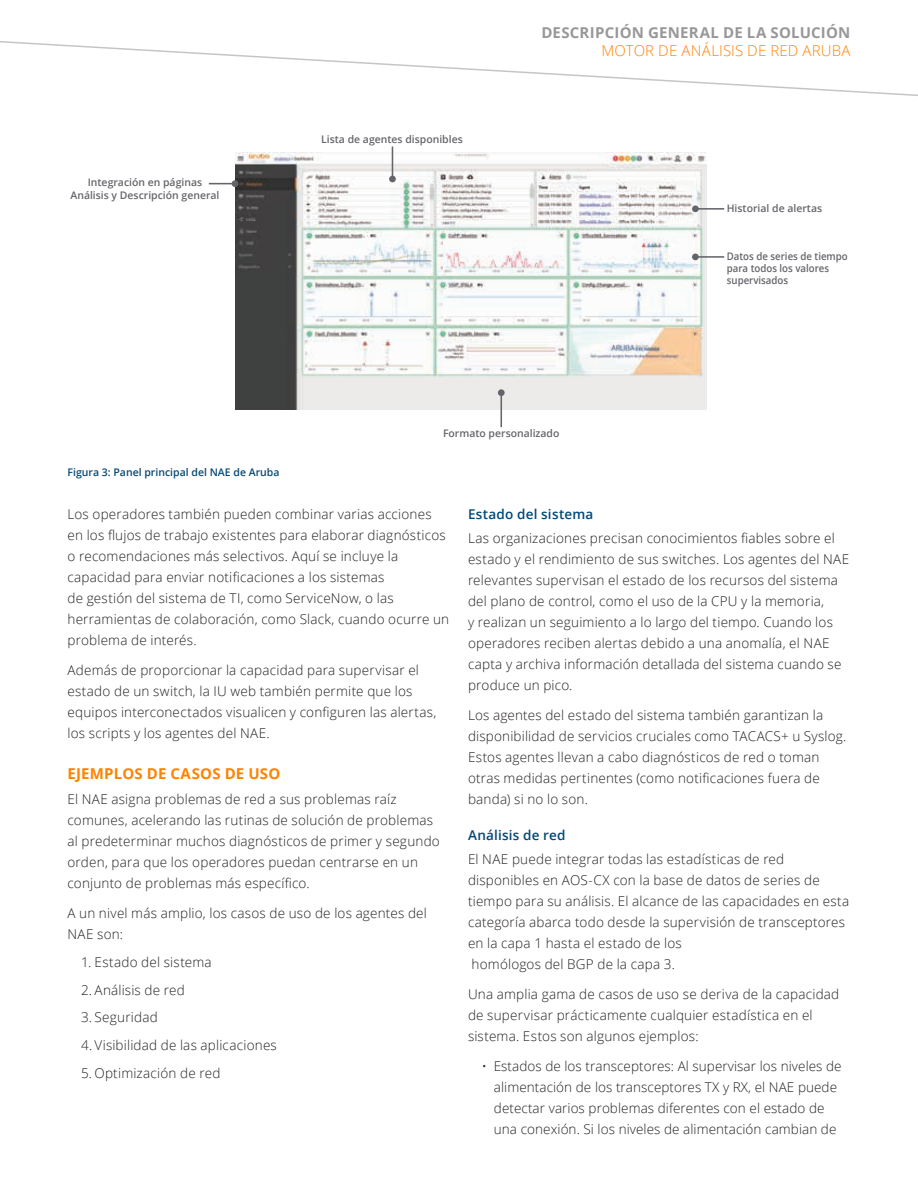
<style>
.page{position:relative;width:918px;height:1188px;background:#fff}
.page>*{position:absolute;margin:0;border:0;box-sizing:border-box;transform-origin:0 0}
.t1{font:700 15px "Open Sans";letter-spacing:.015em;color:#999899}
.t2{font:300 15px "Open Sans";letter-spacing:.01em;color:#ff8300}
.t3{font:700 15px "Open Sans";letter-spacing:.015em;color:#ff8300}
.t4{font:300 13.5px/21px "Open Sans";letter-spacing:.015em;color:#231f20}
.t5{font:600 13.5px "Open Sans";letter-spacing:.02em;color:#004876}
.t6{font:600 10.5px/12.5px "Open Sans";color:#64656a;text-align:center}
.t7{font:600 10.5px/12.5px "Open Sans";color:#64656a;scale:.93 1}
.t8{font:600 10.5px "Open Sans";color:#064975}
</style>
<div class="page">
<svg style="left:0;top:41px;width:916px;height:55px"></svg>
<img style="left:236px;top:152px;width:470px;height:258px">
<svg style="left:209px;top:183px;width:23px;height:1px"></svg>
<div style="left:232px;top:180px;width:6px;height:7px;background:#64656a;border-radius:50%"></div>
<hr style="left:696px;top:208px;width:28px;height:2px;background:#64656a">
<div style="left:692px;top:205px;width:7px;height:7px;background:#64656a;border-radius:50%"></div>
<hr style="left:696px;top:256px;width:28px;height:2px;background:#64656a">
<div style="left:692px;top:254px;width:7px;height:6px;background:#64656a;border-radius:50%"></div>
<hr style="left:501px;top:392px;width:1px;height:35px;background:#64656a">
<div style="left:498px;top:389px;width:7px;height:7px;background:#64656a;border-radius:50%"></div>
<hr style="left:392px;top:147px;width:1px;height:31px;background:#64656a">
<div style="left:389px;top:176px;width:7px;height:6px;background:#64656a;border-radius:50%"></div>
<p class="t6" style="left:70px;top:176px;width:150px">Integración en páginas<br>Análisis y Descripción general</p>
<p class="t6" style="left:321px;top:132px;width:143px">Lista de agentes disponibles</p>
<p class="t1" style="left:541px;top:22px;width:311px">DESCRIPCIÓN GENERAL DE LA SOLUCIÓN</p>
<p class="t2" style="left:602px;top:41px;width:250px">MOTOR DE ANÁLISIS DE RED ARUBA</p>
<p class="t6" style="left:727px;top:201px;width:97px">Historial de alertas</p>
<p class="t7" style="left:727px;top:249px;width:132px">Datos de series de tiempo para todos los valores supervisados</p>
<p class="t8" style="left:68px;top:465px;width:214px">Figura 3: Panel principal del NAE de Aruba</p>
<p class="t6" style="left:443px;top:426px;width:118px">Formato personalizado</p>
<p class="t4" style="left:68px;top:503px;width:383px">Los operadores también pueden combinar varias acciones en los flujos de trabajo existentes para elaborar diagnósticos o recomendaciones más selectivos. Aquí se incluye la capacidad para enviar notificaciones a los sistemas<br>de gestión del sistema de TI, como ServiceNow, o las herramientas de colaboración, como Slack, cuando ocurre un problema de interés.</p>
<p class="t4" style="left:68px;top:659px;width:371px">Además de proporcionar la capacidad para supervisar el estado de un switch, la IU web también permite que los equipos interconectados visualicen y configuren las alertas, los scripts y los agentes del NAE.</p>
<p class="t3" style="left:68px;top:763px;width:214px">EJEMPLOS DE CASOS DE USO</p>
<p class="t4" style="left:68px;top:788px;width:374px">El NAE asigna problemas de red a sus problemas raíz comunes, acelerando las rutinas de solución de problemas al predeterminar muchos diagnósticos de primer y segundo orden, para que los operadores puedan centrarse en un conjunto de problemas más específico.</p>
<p class="t4" style="left:68px;top:902px;width:361px">A un nivel más amplio, los casos de uso de los agentes del<br>NAE son:</p>
<p class="t4" style="left:81px;top:951px;width:132px">1. Estado del sistema</p>
<p class="t4" style="left:81px;top:979px;width:105px">2. Análisis de red</p>
<p class="t4" style="left:81px;top:1007px;width:78px">3. Seguridad</p>
<p class="t4" style="left:81px;top:1034px;width:197px">4. Visibilidad de las aplicaciones</p>
<p class="t4" style="left:81px;top:1062px;width:141px">5. Optimización de red</p>
<p class="t5" style="left:468px;top:505px;width:127px">Estado del sistema</p>
<p class="t4" style="left:468px;top:527px;width:383px">Las organizaciones precisan conocimientos fiables sobre el estado y el rendimiento de sus switches. Los agentes del NAE relevantes supervisan el estado de los recursos del sistema del plano de control, como el uso de la CPU y la memoria,<br>y realizan un seguimiento a lo largo del tiempo. Cuando los operadores reciben alertas debido a una anomalía, el NAE capta y archiva información detallada del sistema cuando se produce un pico.</p>
<p class="t4" style="left:468px;top:704px;width:380px">Los agentes del estado del sistema también garantizan la disponibilidad de servicios cruciales como TACACS+ u Syslog.<br>Estos agentes llevan a cabo diagnósticos de red o toman otras medidas pertinentes (como notificaciones fuera de banda) si no lo son.</p>
<p class="t5" style="left:468px;top:826px;width:99px">Análisis de red</p>
<p class="t4" style="left:468px;top:848px;width:383px">El NAE puede integrar todas las estadísticas de red disponibles en AOS-CX con la base de datos de series de tiempo para su análisis. El alcance de las capacidades en esta categoría abarca todo desde la supervisión de transceptores en la capa 1 hasta el estado de los<br>homólogos del BGP de la capa 3.</p>
<p class="t4" style="left:468px;top:983px;width:373px">Una amplia gama de casos de uso se deriva de la capacidad de supervisar prácticamente cualquier estadística en el sistema. Estos son algunos ejemplos:</p>
<p class="t4" style="left:482px;top:1055px;width:362px;text-align:center">• Estados de los transceptores: Al supervisar los niveles de alimentación de los transceptores TX y RX, el NAE puede detectar varios problemas diferentes con el estado de<br>una conexión. Si los niveles de alimentación cambian de</p>
</div>
